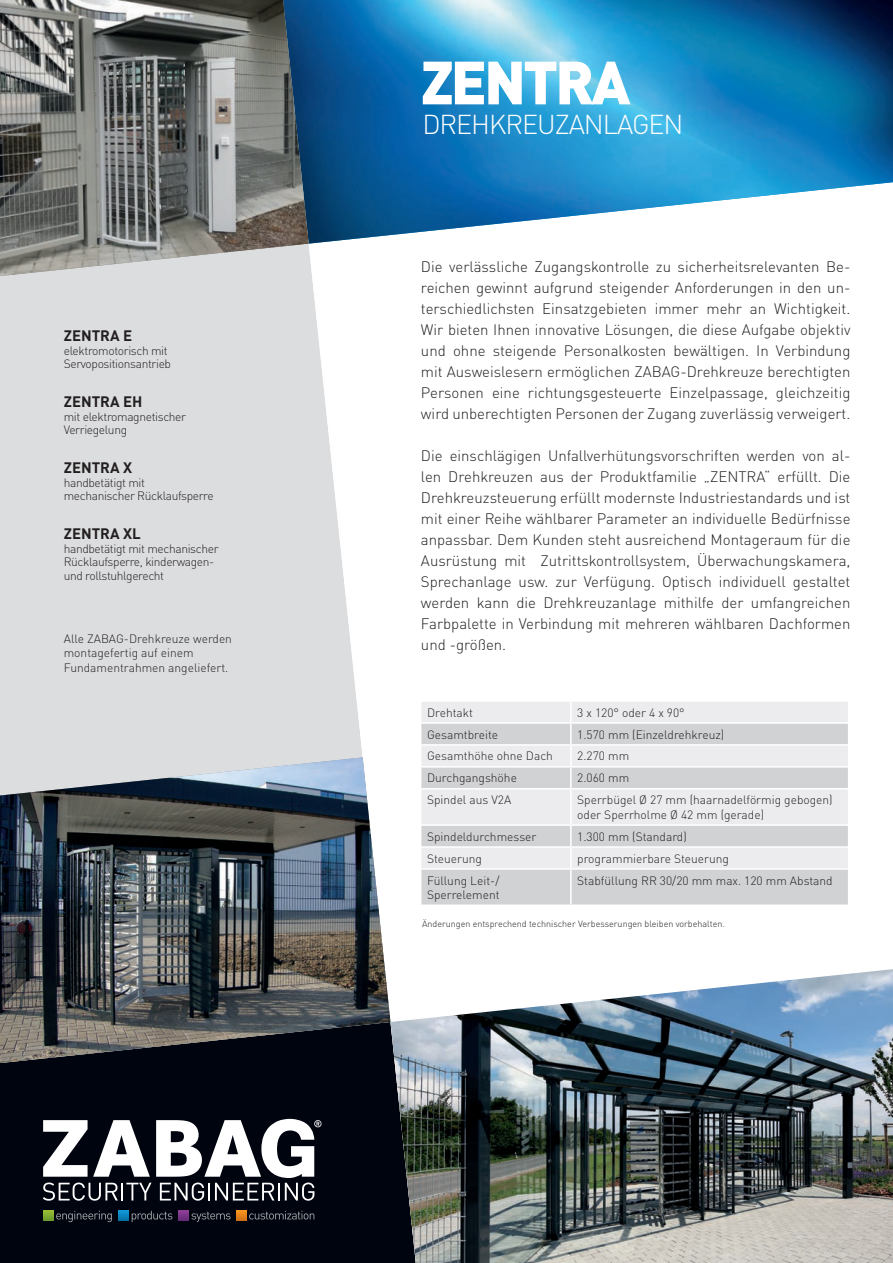
<style>
.page{position:relative;width:893px;height:1263px;background:#fff}
.page>*{position:absolute;margin:0;border:0;box-sizing:border-box;transform-origin:0 0}
.t1{font:900 60px "DINOT";letter-spacing:-.05em;color:#fff}
.t2{font:300 27px "DINOT";letter-spacing:-.04em;color:#fff}
.t3{font:300 15px/21px "DINOT";color:#231f20;text-align:justify}
.t4{font:700 15px "DINOT";color:#231f20}
.t5{font:300 12px/14.4px "DINOT";color:#231f20}
.t6{font:300 12px/13.5px "DINOT";letter-spacing:-.03em;color:#231f20}
.t7{font:300 9px "DINOT";color:#231f20}
</style>
<div class="page">
<div style="left:0;top:276px;width:283px;height:481px;background:#dcdddf"></div>
<div style="left:0;top:1063px;width:283px;height:200px;background:#00040f"></div>
<svg style="left:283px;top:252px;width:107px;height:1011px"></svg>
<img style="left:309px;top:0;width:584px;height:244px">
<img style="left:390px;top:969px;width:503px;height:294px">
<img style="left:0;top:0;width:309px;height:276px">
<img style="left:0;top:757px;width:390px;height:306px">
<svg style="left:43px;top:1211px;width:69px;height:11px"></svg>
<svg style="left:119px;top:1211px;width:53px;height:11px"></svg>
<svg style="left:179px;top:1211px;width:135px;height:11px"></svg>
<svg style="left:43px;top:1119px;width:278px;height:82px"></svg>
<div style="left:421px;top:702px;width:427px;height:20px;background:#ececee"></div>
<svg style="left:421px;top:724px;width:427px;height:180px;background:#dddee0"></svg>
<hr style="left:570px;top:768px;width:2px;height:20px;background:#fff">
<hr style="left:570px;top:789px;width:2px;height:35px;background:#fff">
<hr style="left:570px;top:826px;width:2px;height:20px;background:#fff">
<hr style="left:570px;top:746px;width:2px;height:20px;background:#fff">
<hr style="left:570px;top:848px;width:2px;height:20px;background:#fff">
<hr style="left:570px;top:724px;width:2px;height:20px;background:#fff">
<hr style="left:570px;top:870px;width:2px;height:34px;background:#fff">
<hr style="left:570px;top:702px;width:2px;height:20px;background:#fff">
<hr style="left:420px;top:744px;width:151px;height:2px;background:#fff">
<hr style="left:571px;top:744px;width:278px;height:2px;background:#fff">
<hr style="left:420px;top:766px;width:151px;height:2px;background:#fff">
<hr style="left:571px;top:766px;width:278px;height:2px;background:#fff">
<hr style="left:420px;top:788px;width:151px;height:1px;background:#fff">
<hr style="left:571px;top:788px;width:278px;height:1px;background:#fff">
<hr style="left:420px;top:824px;width:151px;height:2px;background:#fff">
<hr style="left:571px;top:824px;width:278px;height:2px;background:#fff">
<hr style="left:420px;top:846px;width:151px;height:2px;background:#fff">
<hr style="left:571px;top:846px;width:278px;height:2px;background:#fff">
<hr style="left:420px;top:868px;width:151px;height:2px;background:#fff">
<hr style="left:571px;top:868px;width:278px;height:2px;background:#fff">
<p class="t4" style="left:64px;top:326px;width:70px">ZENTRA E</p>
<p class="t6" style="left:64px;top:343px;width:109px">elektromotorisch mit<br>Servopositionsantrieb</p>
<p class="t4" style="left:64px;top:392px;width:80px">ZENTRA EH</p>
<p class="t6" style="left:64px;top:409px;width:124px">mit elektromagnetischer<br>Verriegelung</p>
<p class="t4" style="left:64px;top:458px;width:70px">ZENTRA X</p>
<p class="t6" style="left:64px;top:475px;width:151px">handbetätigt mit mechanischer Rücklaufsperre</p>
<p class="t4" style="left:64px;top:524px;width:79px">ZENTRA XL</p>
<p class="t6" style="left:64px;top:541px;width:156px">handbetätigt mit mechanischer<br>Rücklaufsperre, kinderwagen&shy;und rollstuhlgerecht</p>
<p class="t5" style="left:64px;top:631px;width:170px">Alle ZABAG-Drehkreuze werden montagefertig auf einem<br>Fundamentrahmen angeliefert.</p>
<h1 class="t1" style="left:421px;top:42px;width:211px">ZENTRA</h1>
<h2 class="t2" style="left:422px;top:107px;width:263px">DREHKREUZANLAGEN</h2>
<p class="t3" style="left:421px;top:256px;width:431px">Die verlässliche Zugangskontrolle zu sicherheitsrelevanten Be&shy;reichen gewinnt aufgrund steigender Anforderungen in den un&shy;terschiedlichsten Einsatzgebieten immer mehr an Wichtigkeit.<br>Wir bieten Ihnen innovative Lösungen, die diese Aufgabe objektiv und ohne steigende Personalkosten bewältigen. In Verbindung mit Ausweislesern ermöglichen ZABAG-Drehkreuze berechtigten Personen eine richtungsgesteuerte Einzelpassage, gleichzeitig wird unberechtigten Personen der Zugang zuverlässig verweigert.</p>
<p class="t3" style="left:421px;top:445px;width:431px">Die einschlägigen Unfallverhütungsvorschriften werden von al&shy;len Drehkreuzen aus der Produktfamilie „ZENTRA“ erfüllt. Die Drehkreuzsteuerung erfüllt modernste Industriestandards und ist mit einer Reihe wählbarer Parameter an individuelle Bedürfnisse anpassbar. Dem Kunden steht ausreichend Montageraum für die Ausrüstung mit Zutrittskontrollsystem, Überwachungskamera, Sprechanlage usw. zur Verfügung. Optisch individuell gestaltet werden kann die Drehkreuzanlage mithilfe der umfangreichen Farbpalette in Verbindung mit mehreren wählbaren Dachformen und -größen.</p>
<p class="t5" style="left:427px;top:705px;width:48px">Drehtakt</p>
<p class="t5" style="left:577px;top:705px;width:109px">3 x 120° oder 4 x 90°</p>
<p class="t5" style="left:427px;top:727px;width:73px">Gesamtbreite</p>
<p class="t5" style="left:577px;top:727px;width:148px">1.570 mm (Einzeldrehkreuz)</p>
<p class="t5" style="left:427px;top:749px;width:127px">Gesamthöhe ohne Dach</p>
<p class="t5" style="left:577px;top:749px;width:53px">2.270 mm</p>
<p class="t5" style="left:427px;top:771px;width:91px">Durchgangshöhe</p>
<p class="t5" style="left:577px;top:771px;width:53px">2.060 mm</p>
<p class="t5" style="left:427px;top:793px;width:86px">Spindel aus V2A</p>
<p class="t5" style="left:577px;top:793px;width:257px">Sperrbügel Ø 27 mm (haarnadelförmig gebogen) oder Sperrholme Ø 42 mm (gerade)</p>
<p class="t5" style="left:427px;top:829px;width:111px">Spindeldurchmesser</p>
<p class="t5" style="left:577px;top:829px;width:111px">1.300 mm (Standard)</p>
<p class="t5" style="left:427px;top:851px;width:56px">Steuerung</p>
<p class="t5" style="left:577px;top:851px;width:153px">programmierbare Steuerung</p>
<p class="t5" style="left:427px;top:873px;width:74px">Füllung Leit-/<br>Sperrelement</p>
<p class="t5" style="left:577px;top:873px;width:257px">Stabfüllung RR 30/20 mm max. 120 mm Abstand</p>
<p class="t7" style="left:422px;top:918px;width:304px">Änderungen entsprechend technischer Verbesserungen bleiben vorbehalten.</p>
</div>
